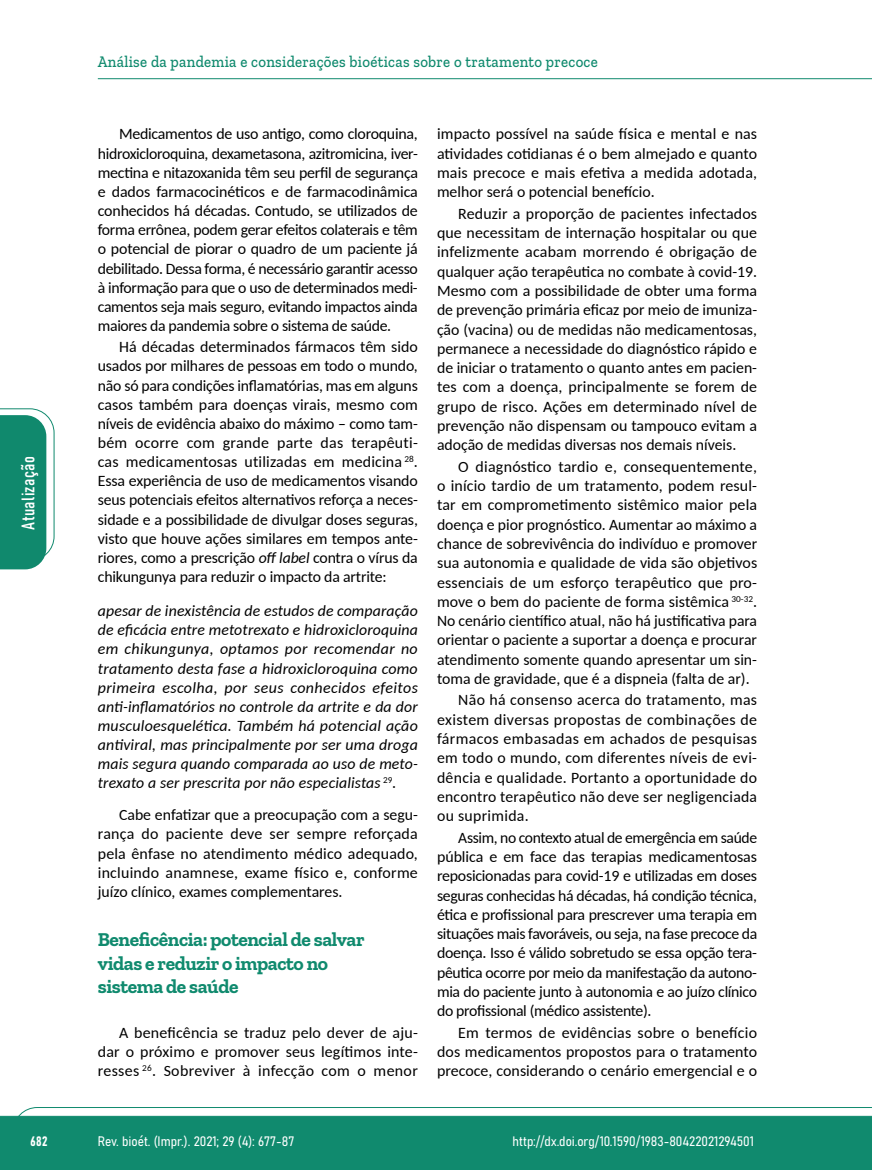
<style>
.page{position:relative;width:872px;height:1170px;background:#fff}
.page>*{position:absolute;margin:0;border:0;box-sizing:border-box;transform-origin:0 0}
.t1{font:700 19.5px/23.7px "Zilla Slab";letter-spacing:-.02em;color:#108a6e}
.t2{font:18px "Bahnschrift";letter-spacing:.02em;color:#fff}
.t3{font:500 16.5px "Zilla Slab";letter-spacing:.02em;color:#108a6e;scale:.9 1}
.t4{font:15.75px/19.4px "Carlito";color:#000;text-align:justify}
.t5{font:italic 15.75px/19.2px "Carlito";letter-spacing:.01em;color:#000;text-align:justify}
.t6{font:13.5px "Bahnschrift";color:#fff}
.s1{font-style:italic}
</style>
<div class="page">
<svg style="left:12px;top:1107px;width:860px;height:62px;background:#2e9880"></svg>
<hr style="left:98px;top:78px;width:774px;height:1px;background:#108a6e">
<svg style="left:0;top:408px;width:55px;height:161px"></svg>
<p class="t2" style="left:15px;top:529px;width:75px;rotate:-90deg">Atualização</p>
<p class="t3" style="left:98px;top:53px;width:557px">Análise da pandemia e considerações bioéticas sobre o tratamento precoce</p>
<p class="t4" style="left:98px;top:124px;width:321px;text-indent:21px">Medicamentos de uso antigo, como cloroquina, hidroxicloroquina, dexametasona, azitromicina, iver&shy;mectina e nitazoxanida têm seu perfil de segurança e dados farmacocinéticos e de farmacodinâmica conhecidos há décadas. Contudo, se utilizados de forma errônea, podem gerar efeitos colaterais e têm o potencial de piorar o quadro de um paciente já debilitado. Dessa forma, é necessário garantir acesso à informação para que o uso de determinados medi&shy;camentos seja mais seguro, evitando impactos ainda maiores da pandemia sobre o sistema de saúde.</p>
<p class="t4" style="left:98px;top:336px;width:322px;text-indent:21px">Há décadas determinados fármacos têm sido usados por milhares de pessoas em todo o mundo, não só para condições inflamatórias, mas em alguns casos também para doenças virais, mesmo com níveis de evidência abaixo do máximo – como tam&shy;bém ocorre com grande parte das terapêuti&shy;cas medicamentosas utilizadas em medicina <sup>28</sup>.<br>Essa experiência de uso de medicamentos visando seus potenciais efeitos alternativos reforça a neces&shy;sidade e a possibilidade de divulgar doses seguras, visto que houve ações similares em tempos ante&shy;riores, como a prescrição <span class="s1">off label</span> contra o vírus da chikungunya para reduzir o impacto da artrite:</p>
<p class="t5" style="left:98px;top:600px;width:322px">apesar de inexistência de estudos de comparação de eficácia entre metotrexato e hidroxicloroquina em chikungunya, optamos por recomendar no tratamento desta fase a hidroxicloroquina como primeira escolha, por seus conhecidos efeitos anti-inflamatórios no controle da artrite e da dor musculoesquelética. Também há potencial ação antiviral, mas principalmente por ser uma droga mais segura quando comparada ao uso de meto&shy;trexato a ser prescrita por não especialistas <sup>29</sup>.</p>
<p class="t4" style="left:98px;top:804px;width:321px;text-indent:21px">Cabe enfatizar que a preocupação com a segu&shy;rança do paciente deve ser sempre reforçada pela ênfase no atendimento médico adequado, incluindo anamnese, exame físico e, conforme juízo clínico, exames complementares.</p>
<p class="t1" style="left:98px;top:927px;width:268px">Beneficência: potencial de salvar vidas e reduzir o impacto no sistema de saúde</p>
<p class="t4" style="left:98px;top:1022px;width:321px;text-indent:21px">A beneficência se traduz pelo dever de aju&shy;dar o próximo e promover seus legítimos inte&shy;resses <sup>26</sup>. Sobreviver à infecção com o menor</p>
<p class="t4" style="left:437px;top:124px;width:322px">impacto possível na saúde física e mental e nas atividades cotidianas é o bem almejado e quanto mais precoce e mais efetiva a medida adotada, melhor será o potencial benefício.</p>
<p class="t4" style="left:437px;top:203px;width:321px;text-indent:21px">Reduzir a proporção de pacientes infectados que necessitam de internação hospitalar ou que infelizmente acabam morrendo é obrigação de qualquer ação terapêutica no combate à covid-19.<br>Mesmo com a possibilidade de obter uma forma de prevenção primária eficaz por meio de imuniza&shy;ção (vacina) ou de medidas não medicamentosas, permanece a necessidade do diagnóstico rápido e de iniciar o tratamento o quanto antes em pacien&shy;tes com a doença, principalmente se forem de grupo de risco. Ações em determinado nível de prevenção não dispensam ou tampouco evitam a adoção de medidas diversas nos demais níveis.</p>
<p class="t4" style="left:437px;top:456px;width:322px;text-indent:21px">O diagnóstico tardio e, consequentemente, o início tardio de um tratamento, podem resul&shy;tar em comprometimento sistêmico maior pela doença e pior prognóstico. Aumentar ao máximo a chance de sobrevivência do indivíduo e promover sua autonomia e qualidade de vida são objetivos essenciais de um esforço terapêutico que pro&shy;move o bem do paciente de forma sistêmica <sup>30-32</sup>.<br>No cenário científico atual, não há justificativa para orientar o paciente a suportar a doença e procurar atendimento somente quando apresentar um sin&shy;toma de gravidade, que é a dispneia (falta de ar).</p>
<p class="t4" style="left:437px;top:689px;width:322px;text-indent:21px">Não há consenso acerca do tratamento, mas existem diversas propostas de combinações de fármacos embasadas em achados de pesquisas em todo o mundo, com diferentes níveis de evi&shy;dência e qualidade. Portanto a oportunidade do encontro terapêutico não deve ser negligenciada ou suprimida.</p>
<p class="t4" style="left:437px;top:827px;width:322px;text-indent:21px">Assim, no contexto atual de emergência em saúde pública e em face das terapias medicamentosas reposicionadas para covid-19 e utilizadas em doses seguras conhecidas há décadas, há condição técnica, ética e profissional para prescrever uma terapia em situações mais favoráveis, ou seja, na fase precoce da doença. Isso é válido sobretudo se essa opção tera&shy;pêutica ocorre por meio da manifestação da autono&shy;mia do paciente junto à autonomia e ao juízo clínico do profissional (médico assistente).</p>
<p class="t4" style="left:437px;top:1022px;width:321px;text-indent:21px">Em termos de evidências sobre o benefício dos medicamentos propostos para o tratamento precoce, considerando o cenário emergencial e o</p>
<p class="t6" style="left:31px;top:1130px;width:18px">682</p>
<p class="t6" style="left:98px;top:1131px;width:198px">Rev. bioét. (Impr.). 2021; 29 (4): 677-87</p>
<p class="t6" style="left:512px;top:1131px;width:243px">http://dx.doi.org/10.1590/1983-80422021294501</p>
</div>
